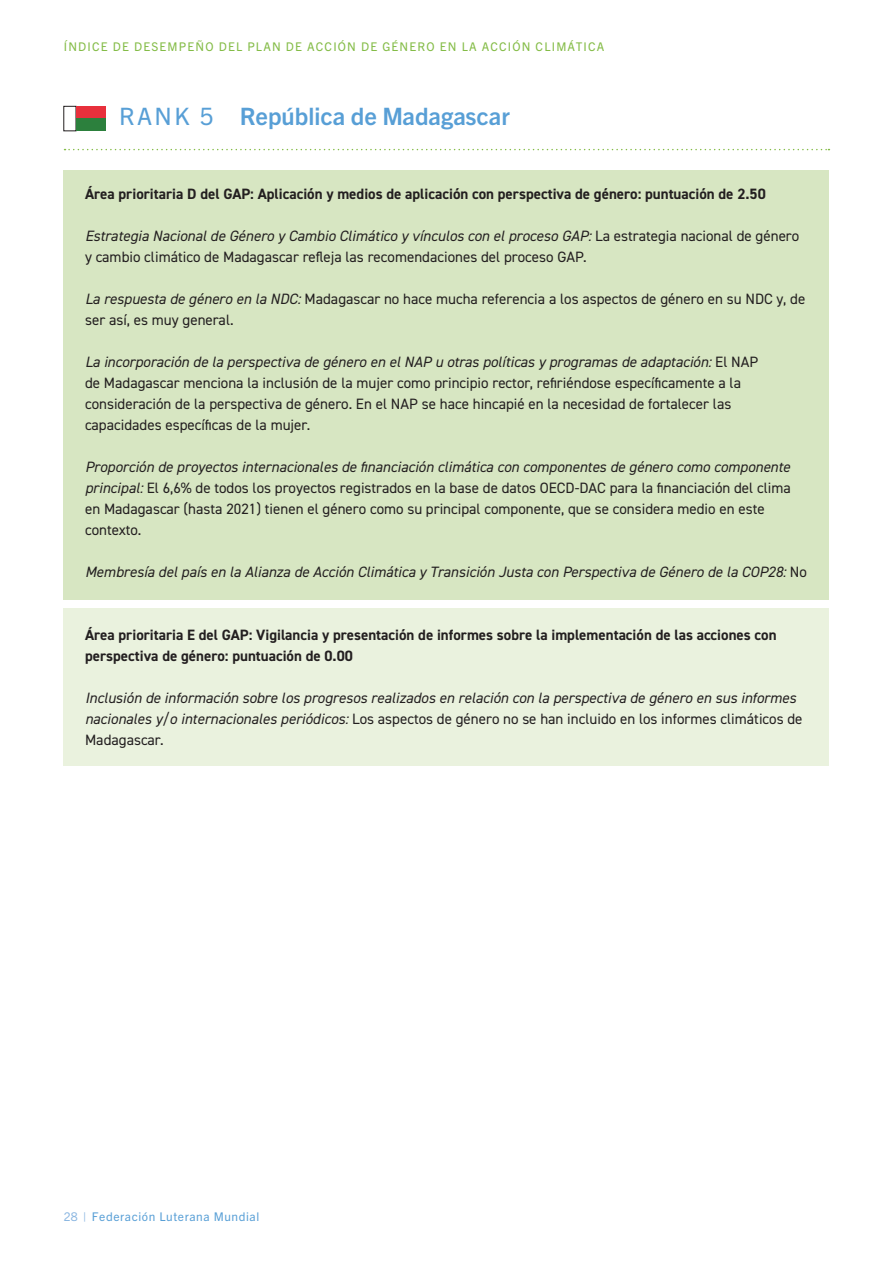
<style>
.page{position:relative;width:893px;height:1263px;background:#fff}
.page>*{position:absolute;margin:0;border:0;box-sizing:border-box;transform-origin:0 0}
.LWF_Heading_MAIN{font:700 24px "Trade Gothic Next LT Pro";color:#589fd6}
.GAP_Priority_area_REGULAR{font:15px/21px "DIN2014";color:#231f20}
.GAP_Priority_area_REGULAR-2{font:italic 15px/21px "DIN2014";color:#231f20}
.GAP_Priority_area_BOLD{font:700 15px/21px "DIN2014";color:#231f20}
.t1{font:12px "Trade Gothic Next LT Pro";letter-spacing:.1em;color:#84bc47}
.t2{font:12px "Trade Gothic Next LT Pro";letter-spacing:.05em;color:#589fd6}
.s1{font-weight:400}
.s2{font-style:italic}
.s3{font-style:normal}
.s4{color:#8ab6e1}
</style>
<div class="page">
<div style="left:64px;top:170px;width:765px;height:430px;background:#d7e6c2"></div>
<div style="left:64px;top:609px;width:765px;height:157px;background:#eaf2de"></div>
<div style="left:76px;top:106px;width:29px;height:13px;background:#e8303c"></div>
<div style="left:76px;top:119px;width:29px;height:12px;background:#2c803d"></div>
<svg style="left:65px;top:149px;width:764px;height:1px"></svg>
<p class="t1" style="left:64px;top:38px;width:542px">ÍNDICE DE DESEMPEÑO DEL PLAN DE ACCIÓN DE GÉNERO EN LA ACCIÓN CLIMÁTICA</p>
<p class="LWF_Heading_MAIN" style="left:119px;top:99px;width:392px"><span class="s1">RANK 5</span> República de Madagascar</p>
<p class="GAP_Priority_area_BOLD" style="left:85px;top:183px;width:682px">Área prioritaria D del GAP: Aplicación y medios de aplicación con perspectiva de género: puntuación de 2.50</p>
<p class="GAP_Priority_area_REGULAR" style="left:85px;top:225px;width:716px"><span class="s2">Estrategia Nacional de Género y Cambio Climático y vínculos con el proceso GAP:</span> La estrategia nacional de género y cambio climático de Madagascar refleja las recomendaciones del proceso GAP.</p>
<p class="GAP_Priority_area_REGULAR" style="left:85px;top:288px;width:722px"><span class="s2">La respuesta de género en la NDC:</span> Madagascar no hace mucha referencia a los aspectos de género en su NDC y, de ser así, es muy general.</p>
<p class="GAP_Priority_area_REGULAR" style="left:85px;top:351px;width:675px"><span class="s2">La incorporación de la perspectiva de género en el NAP u otras políticas y programas de adaptación:</span> El NAP de Madagascar menciona la inclusión de la mujer como principio rector, refiriéndose específicamente a la consideración de la perspectiva de género. En el NAP se hace hincapié en la necesidad de fortalecer las capacidades específicas de la mujer.</p>
<p class="GAP_Priority_area_REGULAR" style="left:85px;top:456px;width:707px"><span class="s2">Proporción de proyectos internacionales de financiación climática con componentes de género como componente principal:</span> El 6,6% de todos los proyectos registrados en la base de datos OECD-DAC para la financiación del clima en Madagascar (hasta 2021) tienen el género como su principal componente, que se considera medio en este contexto.</p>
<p class="GAP_Priority_area_REGULAR-2" style="left:85px;top:561px;width:723px">Membresía del país en la Alianza de Acción Climática y Transición Justa con Perspectiva de Género de la COP28: <span class="s3">No</span></p>
<p class="GAP_Priority_area_BOLD" style="left:85px;top:624px;width:693px">Área prioritaria E del GAP: Vigilancia y presentación de informes sobre la implementación de las acciones con perspectiva de género: puntuación de 0.00</p>
<p class="GAP_Priority_area_REGULAR-2" style="left:85px;top:687px;width:719px">Inclusión de información sobre los progresos realizados en relación con la perspectiva de género en sus informes nacionales y/o internacionales periódicos: <span class="s3">Los aspectos de género no se han incluido en los informes climáticos de<br>Madagascar.</span></p>
<p class="t2" style="left:64px;top:1208px;width:197px"><span class="s4">28 |</span> Federación Luterana Mundial</p>
</div>
